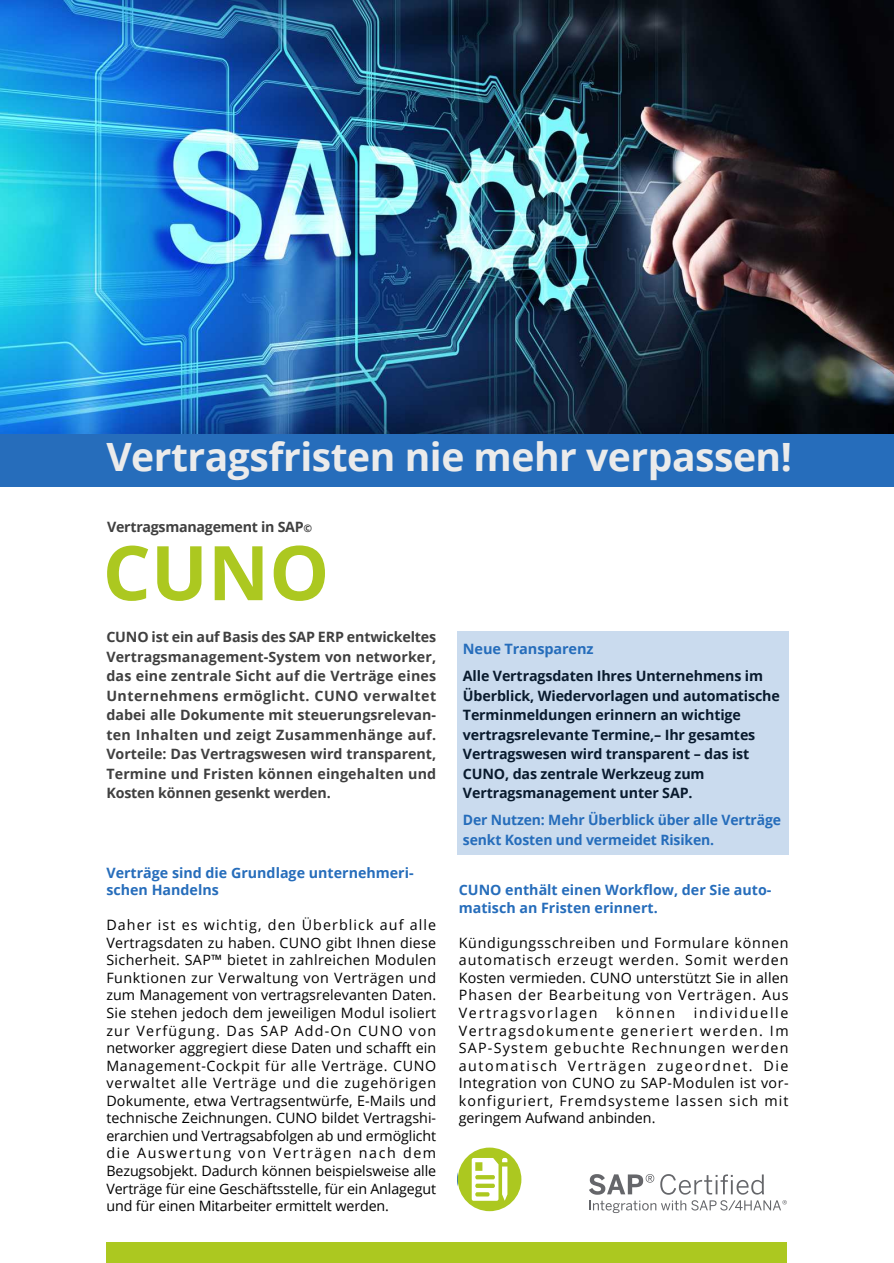
<style>
.page{position:relative;width:894px;height:1263px;background:#fff}
.page>*{position:absolute;margin:0;border:0;box-sizing:border-box;transform-origin:0 0}
.t1{font:700 75.45px "Open Sans";color:#acc820}
.t2{font:700 39px "Open Sans";letter-spacing:-.01em;color:#ebebeb}
.t3{font:14.25px/17.5px "Open Sans";letter-spacing:.065em;color:#000;text-align:justify}
.t4{font:700 14.25px/19.5px "Open Sans";letter-spacing:-.01em;color:rgb(0 0 0/.75);text-align:justify}
.t5{font:700 14.25px/19.5px "Open Sans";letter-spacing:-.01em;color:#000}
.t6{font:700 14.25px/17.5px "Open Sans";color:#266dbb}
.s1{font-size:10.5px}
</style>
<div class="page">
<div style="left:106px;top:1242px;width:681px;height:21px;background:#acc820"></div>
<div style="left:0;top:423px;width:893px;height:64px;background:#266dbb"></div>
<div style="left:457px;top:1147px;width:64px;height:64px;background:#acc820;border-radius:50%"></div>
<svg style="left:471px;top:1158px;width:36px;height:43px"></svg>
<img style="left:0;top:0;width:893px;height:433px">
<div style="left:457px;top:631px;width:331px;height:224px;background:#cadbee"></div>
<svg style="left:589px;top:1174px;width:197px;height:39px"></svg>
<h2 class="t2" style="left:106px;top:441px;width:686px">Vertragsfristen nie mehr verpassen!</h2>
<p class="t4" style="left:107px;top:518px;width:206px">Vertragsmanagement in SAP<span class="s1">©</span></p>
<h1 class="t1" style="left:103px;top:542px;width:228px">CUNO</h1>
<p class="t4" style="left:106px;top:629px;width:331px">CUNO ist ein auf Basis des SAP ERP entwickeltes Vertragsmanagement-System von networker, das eine zentrale Sicht auf die Verträge eines Unternehmens ermöglicht. CUNO verwaltet dabei alle Dokumente mit steuerungsrelevan&shy;ten Inhalten und zeigt Zusammenhänge auf.<br>Vorteile: Das Vertragswesen wird transparent, Termine und Fristen können eingehalten und Kosten können gesenkt werden.</p>
<p class="t6" style="left:106px;top:865px;width:309px">Verträge sind die Grundlage unternehmeri&shy;schen Handelns</p>
<p class="t3" style="left:106px;top:918px;width:331px">Daher ist es wichtig, den Überblick auf alle Vertragsdaten zu haben. CUNO gibt Ihnen diese Sicherheit. SAP™ bietet in zahlreichen Modulen Funktionen zur Verwaltung von Verträgen und zum Management von vertragsrelevanten Daten.<br>Sie stehen jedoch dem jeweiligen Modul isoliert zur Verfügung. Das SAP Add-On CUNO von networker aggregiert diese Daten und schafft ein Management-Cockpit für alle Verträge. CUNO verwaltet alle Verträge und die zugehörigen Dokumente, etwa Vertragsentwürfe, E-Mails und technische Zeichnungen. CUNO bildet Vertragshi&shy;erarchien und Vertragsabfolgen ab und ermöglicht die Auswertung von Verträgen nach dem Bezugsobjekt. Dadurch können beispielsweise alle Verträge für eine Geschäftsstelle, für ein Anlagegut und für einen Mitarbeiter ermittelt werden.</p>
<p class="t6" style="left:462px;top:642px;width:132px">Neue Transparenz</p>
<p class="t5" style="left:462px;top:668px;width:318px">Alle Vertragsdaten Ihres Unternehmens im Überblick, Wiedervorlagen und automatische Terminmeldungen erinnern an wichtige vertragsrelevante Termine,– Ihr gesamtes Vertragswesen wird transparent – das ist CUNO, das zentrale Werkzeug zum Vertragsmanagement unter SAP.</p>
<p class="t6" style="left:462px;top:812px;width:319px;line-height:19.5px">Der Nutzen: Mehr Überblick über alle Verträge senkt Kosten und vermeidet Risiken.</p>
<p class="t6" style="left:458px;top:883px;width:314px">CUNO enthält einen Workflow, der Sie auto&shy;matisch an Fristen erinnert.</p>
<p class="t3" style="left:458px;top:935px;width:331px">Kündigungsschreiben und Formulare können automatisch erzeugt werden. Somit werden Kosten vermieden. CUNO unterstützt Sie in allen Phasen der Bearbeitung von Verträgen. Aus Vertragsvorlagen</p>
<p class="t3" style="left:458px;top:1005px;width:331px;text-indent:235px">individuelle Vertragsdokumente generiert werden. Im SAP-System gebuchte Rechnungen werden automatisch Verträgen zugeordnet. Die Integration von CUNO zu SAP-Modulen ist vor&shy;konfiguriert, Fremdsysteme lassen sich mit geringem Aufwand anbinden.</p>
<p class="t3" style="left:616px;top:1005px;width:60px">können</p>
</div>
